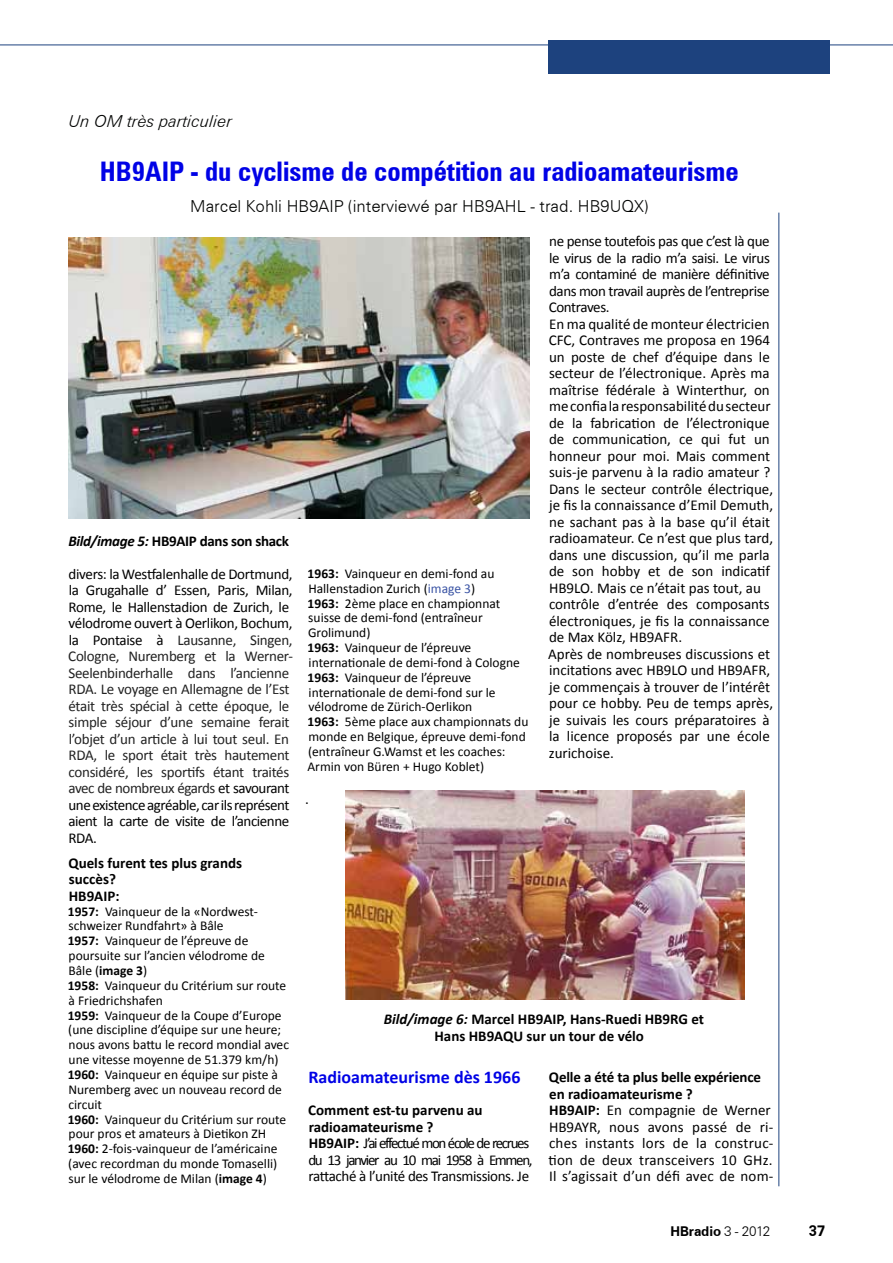
<style>
.page{position:relative;width:893px;height:1263px;background:#fff}
.page>*{position:absolute;margin:0;border:0;box-sizing:border-box;transform-origin:0 0}
.t1{font:700 condensed 27px "Zurich BT";color:#0002e6}
.t2{font:700 18px "Calibri";color:#0002e6}
.t3{font:300 16.5px "Zurich BT";color:#000200}
.t4{font:italic 300 16.5px "Zurich BT";color:#000200}
.t5{font:15px/16.5px "Calibri";color:#000}
.t6{font:15px/16.5px "Calibri";letter-spacing:-.02em;color:#222}
.t7{font:15px/16.5px "Calibri";letter-spacing:-.09em;color:#000}
.t8{font:700 15px/16.5px "Calibri";color:#000}
.t9{font:700 15px "Calibri";letter-spacing:-.02em;color:#000}
.t10{font:700 15px "Zurich BT";color:#000}
.t11{font:13.5px/14.9px "Calibri";color:#000}
.t12{font:700 13.5px "Zurich BT";letter-spacing:-.01em;color:#000}
.s1{font-style:italic}
.s2{color:#000}
.s3{font-weight:700}
.s4{font-weight:700;color:#010000}
.s5{color:#3953a4}
.s6{font-weight:300}
</style>
<div class="page">
<hr style="left:0;top:45px;width:893px;height:1px;background:#1d427e">
<div style="left:548px;top:40px;width:281px;height:33px;background:#1d427e"></div>
<hr style="left:778px;top:213px;width:1px;height:973px;background:#1d427e">
<img style="left:68px;top:237px;width:462px;height:281px">
<img style="left:345px;top:790px;width:399px;height:209px">
<p class="t4" style="left:69px;top:111px;width:165px">Un OM très particulier</p>
<h1 class="t1" style="left:100px;top:155px;width:640px">HB9AIP - du cyclisme de compétition au radioamateurisme</h1>
<p class="t3" style="left:190px;top:197px;width:460px">Marcel Kohli HB9AIP (interviewé par HB9AHL - trad. HB9UQX)</p>
<p class="t9" style="left:68px;top:531px;width:222px"><span class="s1">Bild/image 5:</span> HB9AIP dans son shack</p>
<p class="t6" style="left:68px;top:566px;width:226px"><span class="s2">divers: la Westfalenhalle de Dortmund, la Grugahalle d’ Essen, Paris, Milan, Rome, le Hallenstadion de Zurich, le vélodrome ouvert à Oerlikon, Bochum, la Pontaise à</span> Lausanne, Singen, Cologne, Nuremberg et la Werner-Seelenbinderhalle dans l’ancienne RDA. Le voyage en Allemagne de l’Est était très spécial à cette époque, le simple séjour d’une semaine ferait l’objet d’un article à lui tout seul. En RDA, le sport était très hautement considéré, les sportifs étant traités avec de nombreux égards <span class="s2">et savourant une existence agréable, car ils représent aient la carte de visite de l’ancienne RDA.</span></p>
<p class="t8" style="left:68px;top:854px;width:175px">Quels furent tes plus grands succès?<br>HB9AIP:</p>
<p class="t11" style="left:68px;top:904px;width:223px"><span class="s3">1957:</span> Vainqueur de la «Nordwest&shy;schweizer Rundfahrt» à Bâle<br><span class="s3">1957:</span> Vainqueur de l’épreuve de poursuite sur l’ancien vélodrome de<br>Bâle (<span class="s4">image 3</span>)<br><span class="s3">1958:</span> Vainqueur du Critérium sur route à Friedrichshafen<br><span class="s3">1959:</span> Vainqueur de la Coupe d’Europe (une discipline d’équipe sur une heure; nous avons battu le record mondial avec une vitesse moyenne de 51.379 km/h)<br><span class="s3">1960:</span> Vainqueur en équipe sur piste à<br>Nuremberg avec un nouveau record de circuit<br><span class="s3">1960:</span> Vainqueur du Critérium sur route pour pros et amateurs à Dietikon ZH<br><span class="s3">1960:</span> 2-fois-vainqueur de l’américaine (avec recordman du monde Tomaselli) sur le vélodrome de Milan (<span class="s4">image 4</span>)</p>
<p class="t11" style="left:307px;top:566px;width:222px"><span class="s3">1963:</span> Vainqueur en demi-fond au<br>Hallenstadion Zurich (<span class="s5">image 3</span>)<br><span class="s3">1963:</span> 2ème place en championnat suisse de demi-fond (entraîneur<br>Grolimund)<br><span class="s3">1963:</span> Vainqueur de l’épreuve internationale de demi-fond à Cologne<br><span class="s3">1963:</span> Vainqueur de l’épreuve internationale de demi-fond sur le vélodrome de Zürich-Oerlikon<br><span class="s3">1963:</span> 5ème place aux championnats du monde en Belgique, épreuve demi-fond (entraîneur G.Wamst et les coaches:<br>Armin von Büren + Hugo Koblet)</p>
<p class="t5" style="left:305px;top:791px;width:5px">.</p>
<p class="t5" style="left:548px;top:233px;width:227px">ne pense toutefois pas que c’est là que le virus de la radio m’a saisi. Le virus m’a contaminé de manière définitive dans mon travail auprès de l’entreprise Contraves.<br>En ma qualité de monteur électricien CFC, Contraves me proposa en 1964 un poste de chef d’équipe dans le secteur de l’électronique. Après ma maîtrise fédérale à Winterthur, on me confia la responsabilité du secteur de la fabrication de l’électronique de communication, ce qui fut un honneur pour moi. Mais comment suis-je parvenu à la radio amateur ?<br>Dans le secteur contrôle électrique, je fis la connaissance d’Emil Demuth, ne sachant pas à la base qu’il était radioamateur. Ce n’est que plus tard, dans une discussion, qu’il me parla de son hobby et de son indicatif HB9LO. Mais ce n’était pas tout, au contrôle d’entrée des composants électroniques, je fis la connaissance de Max Kölz, HB9AFR.<br>Après de nombreuses discussions et incitations avec HB9LO und HB9AFR, je commençais à trouver de l’intérêt pour ce hobby. Peu de temps après, je suivais les cours préparatoires à la licence proposés par une école zurichoise.</p>
<p class="t8" style="left:434px;top:1011px;width:271px;text-indent:-51px"><span class="s1">Bild/image 6:</span> Marcel HB9AIP, Hans-Ruedi HB9RG et<br>Hans HB9AQU sur un tour de vélo</p>
<p class="t2" style="left:308px;top:1065px;width:213px">Radioamateurisme dès 1966</p>
<p class="t7" style="left:308px;top:1102px;width:226px"><span class="s3">Comment est-tu parvenu au radioamateurisme ?<br>HB9AIP:</span> J’ai effectué mon école de recrues du 13 janvier au 10 mai 1958 à Emmen, rattaché à l’unité des Transmissions. Je</p>
<p class="t5" style="left:549px;top:1069px;width:226px"><span class="s3">Qelle a été ta plus belle expérience en radioamateurisme ?<br>HB9AIP:</span> En compagnie de Werner<br>HB9AYR, nous avons passé de ri&shy;ches instants lors de la construc&shy;tion de deux transceivers 10 GHz.<br>Il s’agissait d’un défi avec de nom-</p>
<p class="t12" style="left:670px;top:1223px;width:101px">HBradio <span class="s6">3 - 2012</span></p>
<p class="t10" style="left:809px;top:1221px;width:18px">37</p>
</div>
